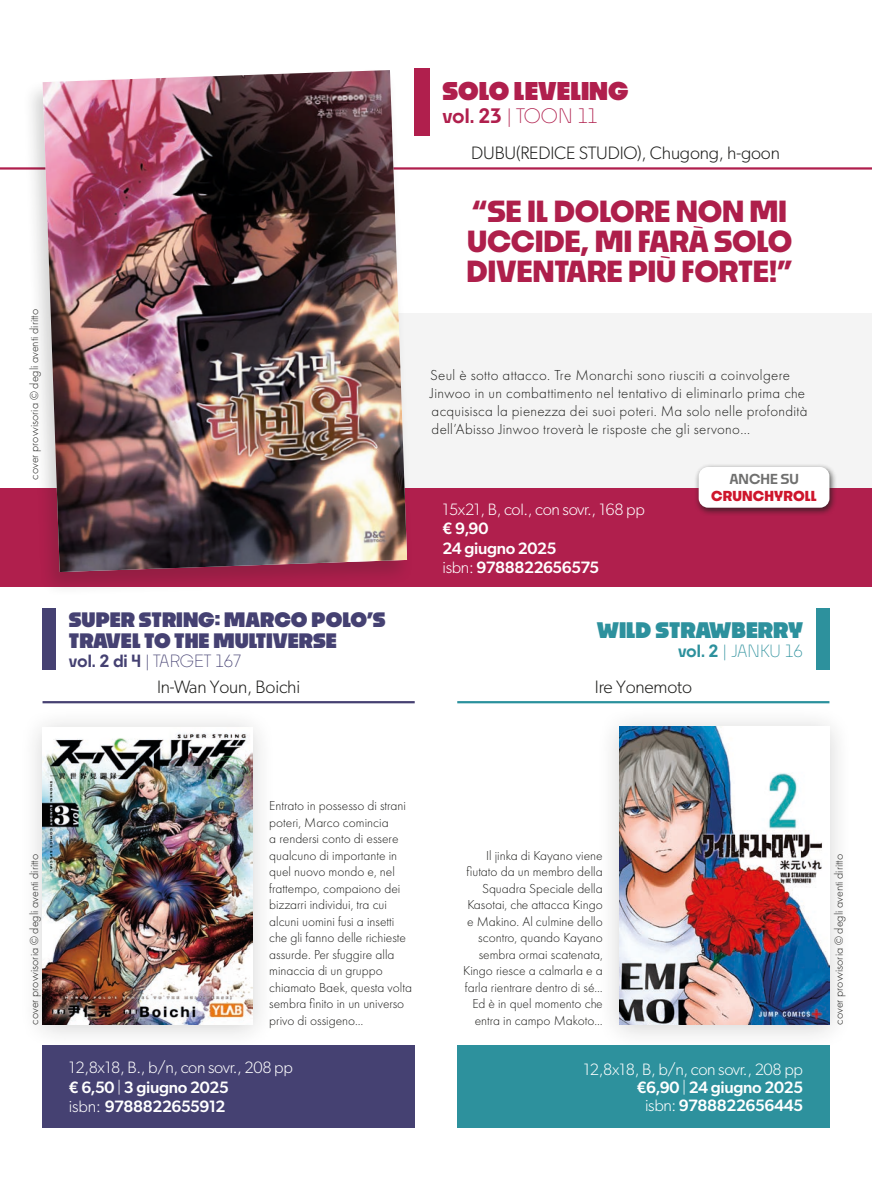
<style>
.page{position:relative;width:872px;height:1191px;background:#fff}
.page>*{position:absolute;margin:0;border:0;box-sizing:border-box;transform-origin:0 0}
.t1{font:700 28.5px/30px "Noka";letter-spacing:-.01em;color:#ae1f4b}
.t2{font:900 24px "Noka";color:#b01f4d}
.t3{font:900 21px "Noka";color:#2d919d}
.t4{font:900 19.5px/21px "Noka";color:#454172}
.t5{font:300 19.5px "Noka";letter-spacing:-.03em;color:#b01f4d}
.t6{font:300 18px "Gibson";letter-spacing:-.01em;color:#1d1d1b}
.t7{font:300 16.5px/19.5px "Gibson";letter-spacing:-.02em;color:#fff}
.t8{font:500 16.5px/19.5px "Gibson";letter-spacing:-.02em;color:#fff}
.t9{font:300 16.5px "Noka";color:#454172}
.t10{font:300 16.5px "Noka";letter-spacing:-.02em;color:#2d919d}
.t11{font:300 15px/18px "Futura PT";letter-spacing:.02em;color:#1d1d1b}
.t12{font:300 13.5px/16.5px "Futura PT";color:#1d1d1b;text-align:right}
.t13{font:700 13.5px "Noka";letter-spacing:.01em;color:#ce162c}
.t14{font:600 13.5px "Noka";color:#70706f}
.t15{font:300 12px "Futura PT";color:#1d1d1b}
.s1{font-weight:600}
.s2{font-weight:500}
.s3{font-weight:300}
</style>
<div class="page">
<hr style="left:457px;top:701px;width:372px;height:2px;background:#2b919d">
<hr style="left:43px;top:701px;width:372px;height:2px;background:#464172">
<hr style="left:0;top:167px;width:872px;height:3px;background:#b01f4d">
<div style="left:415px;top:68px;width:15px;height:67px;background:#b01f4d"></div>
<div style="left:0;top:488px;width:872px;height:99px;background:#b01f4d"></div>
<div style="left:596px;top:705px;width:257px;height:345px;background:#1d1d1b;opacity:.2"></div>
<img style="left:620px;top:727px;width:209px;height:297px">
<div style="left:19px;top:705px;width:257px;height:345px;background:#1d1d1b;opacity:.2"></div>
<img style="left:43px;top:727px;width:209px;height:297px">
<div style="left:457px;top:1045px;width:372px;height:82px;background:#2d919d"></div>
<div style="left:43px;top:1045px;width:371px;height:82px;background:#454172"></div>
<div style="left:338px;top:313px;width:534px;height:175px;background:#f4f4f4"></div>
<div style="left:22px;top:67px;width:392px;height:530px;background:#1d1d1b;opacity:.2"></div>
<img style="left:43px;top:70px;width:364px;height:502px">
<div style="left:816px;top:608px;width:13px;height:61px;background:#2d919d"></div>
<div style="left:43px;top:608px;width:13px;height:61px;background:#454172"></div>
<div style="left:694px;top:463px;width:143px;height:53px;background:#1d1d1b;opacity:.75"></div>
<div style="left:698px;top:467px;width:131px;height:41px;background:#fff;border-radius:9px"></div>
<p class="t2" style="left:442px;top:76px;width:187px">SOLO LEVELING</p>
<p class="t5" style="left:442px;top:103px;width:158px"><span class="s1">vol. 23</span> | TOON 11</p>
<p class="t6" style="left:471px;top:142px;width:310px">DUBU(REDICE STUDIO), Chugong, h-goon</p>
<p class="t15" style="left:27px;top:480px;width:172px;rotate:-90deg">cover provvisoria © degli aventi diritto</p>
<p class="t4" style="left:69px;top:608px;width:318px">SUPER STRING: MARCO POLO’S<br>TRAVEL TO THE MULTIVERSE</p>
<p class="t9" style="left:69px;top:650px;width:175px"><span class="s1">vol. 2 di 4</span> | TARGET 167</p>
<p class="t6" style="left:157px;top:675px;width:145px">In-Wan Youn, Boichi</p>
<p class="t1" style="left:466px;top:196px;width:328px">“SE IL DOLORE NON MI<br>UCCIDE, MI FARÀ SOLO<br>DIVENTARE PIÙ FORTE!”</p>
<p class="t11" style="left:430px;top:366px;width:379px">Seul è sotto attacco. Tre Monarchi sono riusciti a coinvolgere Jinwoo in un combattimento nel tentativo di eliminarlo prima che acquisisca la pienezza dei suoi poteri. Ma solo nelle profondità dell’Abisso Jinwoo troverà le risposte che gli servono...</p>
<p class="t7" style="left:442px;top:499px;width:204px">15x21, B, col., con sovr., 168 pp <span class="s2">€ 9,90</span></p>
<p class="t8" style="left:442px;top:537px;width:158px">24 giugno 2025<br><span class="s3">isbn:</span> 9788822656575</p>
<p class="t14" style="left:729px;top:470px;width:71px">ANCHE SU</p>
<p class="t13" style="left:711px;top:488px;width:107px">CRUNCHYROLL</p>
<p class="t3" style="left:597px;top:616px;width:208px">WILD STRAWBERRY</p>
<p class="t10" style="left:678px;top:640px;width:127px"><span class="s1">vol. 2</span> | JANKU 16</p>
<p class="t6" style="left:595px;top:675px;width:99px">Ire Yonemoto</p>
<p class="t12" style="left:269px;top:797px;width:144px;text-align:left">Entrato in possesso di strani poteri, Marco comincia<br>a rendersi conto di essere qualcuno di importante in quel nuovo mondo e, nel frattempo, compaiono dei bizzarri individui, tra cui alcuni uomini fusi a insetti che gli fanno delle richieste assurde. Per sfuggire alla minaccia di un gruppo chiamato Baek, questa volta sembra finito in un universo privo di ossigeno…</p>
<p class="t12" style="left:463px;top:847px;width:141px">Il jinka di Kayano viene fiutato da un membro della<br>Squadra Speciale della<br>Kasotai, che attacca Kingo e Makino. Al culmine dello scontro, quando Kayano sembra ormai scatenata,<br>Kingo riesce a calmarla e a farla rientrare dentro di sé…<br>Ed è in quel momento che entra in campo Makoto…</p>
<p class="t7" style="left:583px;top:1059px;width:221px">12,8x18, B, b/n, con sovr., 208 pp</p>
<p class="t8" style="left:636px;top:1076px;width:168px">€6,90 <span class="s3">|</span> 24 giugno 2025</p>
<p class="t8" style="left:645px;top:1094px;width:159px"><span class="s3">isbn:</span> 9788822656445</p>
<p class="t15" style="left:27px;top:1024px;width:172px;rotate:-90deg">cover provvisoria © degli aventi diritto</p>
<p class="t15" style="left:832px;top:1024px;width:172px;rotate:-90deg">cover provvisoria © degli aventi diritto</p>
<p class="t7" style="left:69px;top:1057px;width:225px">12,8x18, B., b/n, con sovr., 208 pp <span class="s2">€ 6,50</span> | <span class="s2">3 giugno 2025<br></span>isbn: <span class="s2">9788822655912</span></p>
</div>
